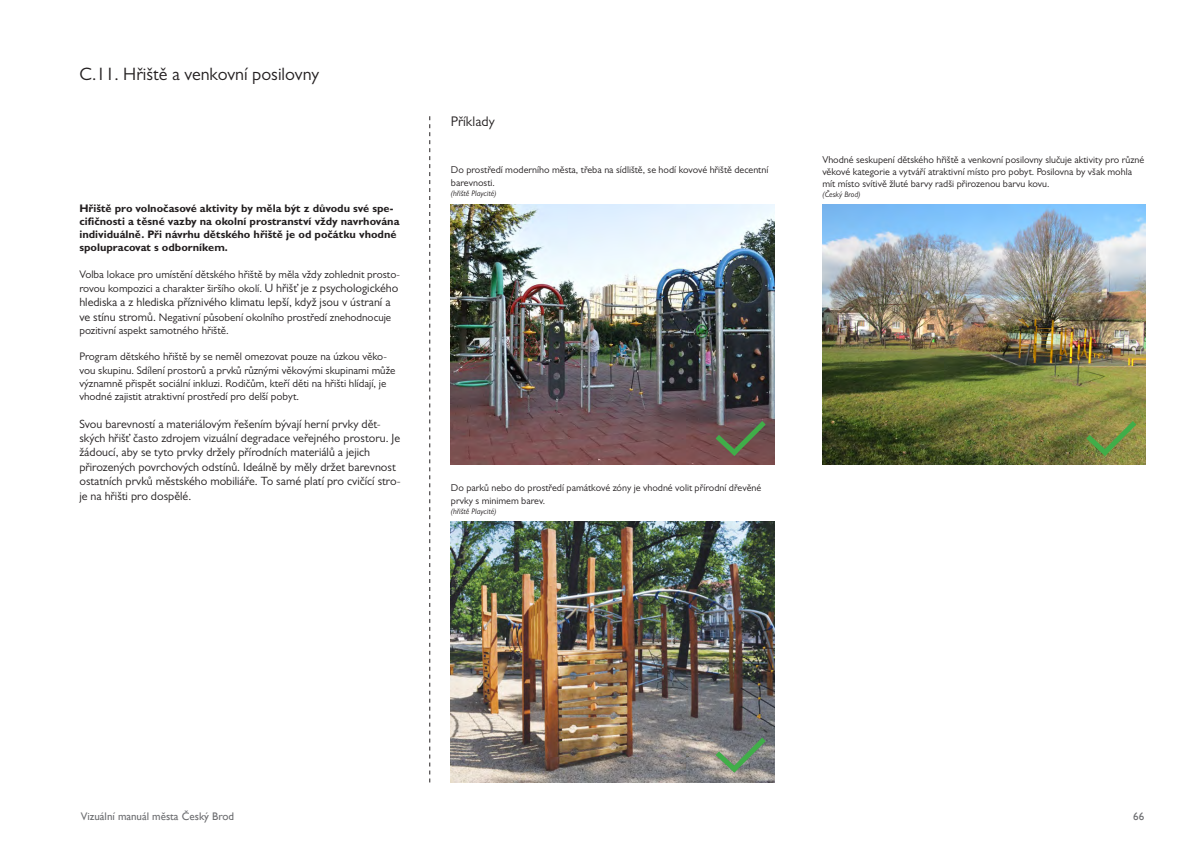
<style>
.page{position:relative;width:1191px;height:842px;background:#fff}
.page>*{position:absolute;margin:0;border:0;box-sizing:border-box;transform-origin:0 0}
.t1{font:18px "Gill Sans MT Pro";color:#231f20}
.t2{font:14px "Gill Sans MT Pro";color:#231f20}
.t3{font:12px/14.4px "Gill Sans MT Pro";color:#231f20}
.t4{font:11px/13.2px "Gill Sans MT Pro";color:#231f20}
.t5{font:700 11px/13.2px "Gill Sans MT Pro";color:#231f20}
.t6{font:11px "Gill Sans";color:#6c6d70}
.t7{font:10px/13.2px "Gill Sans MT Pro";color:#231f20}
.t8{font:italic 8px "Gill Sans MT Pro";color:#231f20}
.s1{font-size:12px}
</style>
<div class="page">
<img style="left:451px;top:204px;width:323px;height:260px">
<img style="left:451px;top:522px;width:323px;height:260px">
<svg style="left:710px;top:732px;width:61px;height:46px;background:#808b80"></svg>
<svg style="left:710px;top:416px;width:61px;height:45px;background:#6b5950"></svg>
<img style="left:822px;top:204px;width:323px;height:260px">
<svg style="left:429px;top:116px;width:1px;height:666px"></svg>
<svg style="left:1080px;top:416px;width:61px;height:45px;background:#848d46"></svg>
<p class="t1" style="left:79px;top:64px;width:241px">C.11. Hřiště a venkovní posilovny</p>
<p class="t5" style="left:79px;top:201px;width:322px">Hřiště pro volnočasové aktivity by měla být z důvodu své spe&shy;cifičnosti a těsné vazby na okolní prostranství vždy navrhována individuálně. Při návrhu dětského hřiště je od počátku vhodné spolupracovat s odborníkem.</p>
<p class="t4" style="left:79px;top:267px;width:322px;line-height:14.4px">Volba lokace pro umístění dětského hřiště by měla vždy zohlednit prosto&shy;rovou kompozici a charakter širšího okolí. <span class="s1">U hřišť je z psychologického</span></p>
<p class="t3" style="left:79px;top:295px;width:313px">hlediska a z hlediska příznivého klimatu lepší, když jsou v ústraní a</p>
<p class="t4" style="left:79px;top:310px;width:313px"><span class="s1">ve stínu stromů.</span> Negativní působení okolního prostředí znehodnocuje pozitivní aspekt samotného hřiště.</p>
<p class="t4" style="left:79px;top:350px;width:317px">Program dětského hřiště by se neměl omezovat pouze na úzkou věko&shy;vou skupinu. Sdílení prostorů a prvků různými věkovými skupinami může významně přispět sociální inkluzi. Rodičům, kteří děti na hřišti hlídají, je vhodné zajistit atraktivní prostředí pro delší pobyt.</p>
<p class="t3" style="left:79px;top:416px;width:322px">Svou barevností a materiálovým řešením bývají herní prvky dět&shy;ských hřišť často zdrojem vizuální degradace veřejného prostoru. Je žádoucí, aby se tyto prvky držely přírodních materiálů a jejich</p>
<p class="t3" style="left:79px;top:459px;width:323px">přirozených povrchových odstínů. Ideálně by měly držet barevnost ostatních prvků městského mobiliáře. To samé platí pro cvičící stro&shy;je na hřišti pro dospělé.</p>
<p class="t2" style="left:451px;top:113px;width:46px">Příklady</p>
<p class="t7" style="left:451px;top:163px;width:319px">Do prostředí moderního města, třeba na sídliště, se hodí kovové hřiště decentní barevnosti.</p>
<p class="t8" style="left:451px;top:188px;width:47px">(hřiště Playcité)</p>
<p class="t7" style="left:451px;top:481px;width:312px">Do parků nebo do prostředí památkové zóny je vhodné volit přírodní dřevěné prvky s minimem barev.</p>
<p class="t8" style="left:451px;top:506px;width:47px">(hřiště Playcité)</p>
<p class="t7" style="left:822px;top:154px;width:323px;line-height:12px">Vhodné seskupení dětského hřiště a venkovní posilovny slučuje aktivity pro různé věkové kategorie a vytváří atraktivní místo pro pobyt. Posilovna by však mohla mít místo svítivě žluté barvy radši přirozenou barvu kovu.</p>
<p class="t8" style="left:822px;top:189px;width:40px">(Český Brod)</p>
<p class="t6" style="left:81px;top:810px;width:155px">Vizuální manuál města Český Brod</p>
<p class="t6" style="left:1133px;top:810px;width:12px">66</p>
</div>
